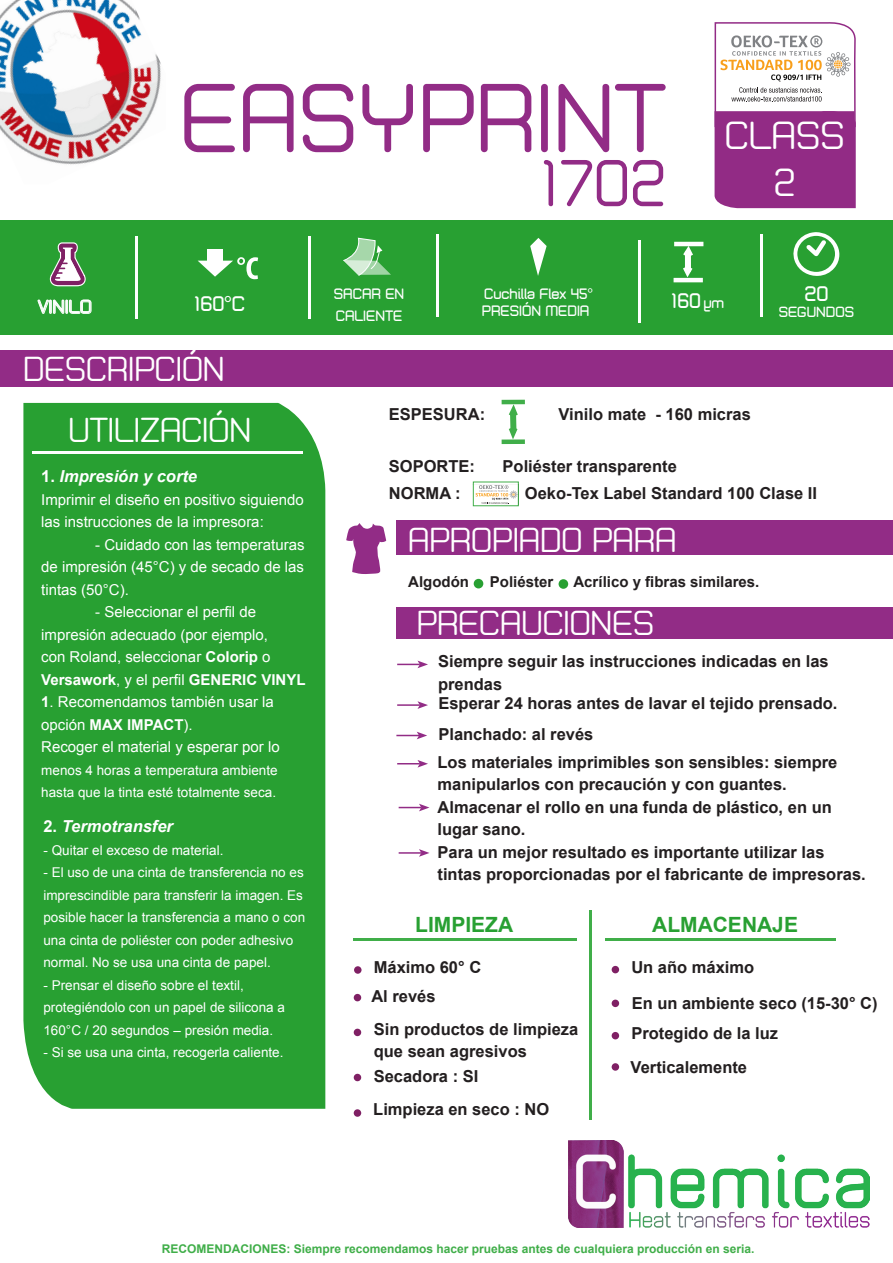
<style>
.page{position:relative;width:893px;height:1263px;background:#fff}
.page>*{position:absolute;margin:0;border:0;box-sizing:border-box;transform-origin:0 0}
.t1{font:97.5px "Zolano Sans BTN";color:#922c86}
.t2{font:66px "Zolano Sans BTN";color:#922c86}
.t3{font:39px "Zolano Sans BTN";color:#fff}
.t4{font:34.5px "Zolano Sans BTN";color:#fff}
.t5{font:700 21px "Arial";color:#28a032}
.t6{font:21px "Zolano Sans BTN Bold";color:#fff}
.t7{font:21px "Zolano Sans BTN Bold";color:#fff}
.t8{font:18.9px "Zolano Sans BTN Bold";color:#fff}
.t9{font:700 16.5px/22.5px "Arial";color:#231f20}
.t10{font:italic 700 16.5px "Arial";color:#fff}
.t11{font:15px/22.5px "Arial";color:#fff}
.t12{font:15px "Zolano Sans BTN Bold";color:#fff}
.t13{font:700 15px "Arial";color:#231f20}
.t14{font:14.7px "Zolano Sans BTN Bold";color:#fff}
.t15{font:13.5px/22.5px "Arial";color:#fff}
.t16{font:700 12px "Arial";color:#40ae49}
.s1{font-style:normal}
.s2{font-weight:700}
</style>
<div class="page">
<div style="left:396px;top:607px;width:497px;height:32px;background:#922c86"></div>
<div style="left:0;top:350px;width:893px;height:36px;background:#922c86"></div>
<div style="left:396px;top:520px;width:497px;height:35px;background:#922c86"></div>
<div style="left:0;top:220px;width:893px;height:115px;background:#28a032"></div>
<div style="left:474px;top:579px;width:9px;height:9px;background:#28a032;border-radius:50%"></div>
<div style="left:559px;top:579px;width:9px;height:10px;background:#28a032;border-radius:50%"></div>
<svg style="left:397px;top:661px;width:31px;height:7px"></svg>
<hr style="left:397px;top:704px;width:23px;height:2px;background:#922c86">
<svg style="left:417px;top:701px;width:11px;height:8px"></svg>
<svg style="left:396px;top:732px;width:31px;height:7px"></svg>
<div style="left:354px;top:994px;width:7px;height:7px;background:#7f2064;border-radius:50%"></div>
<div style="left:354px;top:1029px;width:7px;height:7px;background:#7f2064;border-radius:50%"></div>
<div style="left:354px;top:1074px;width:7px;height:7px;background:#7f2064;border-radius:50%"></div>
<div style="left:354px;top:1109px;width:7px;height:8px;background:#7f2064;border-radius:50%"></div>
<div style="left:354px;top:966px;width:8px;height:8px;background:#7f2064;border-radius:50%"></div>
<div style="left:612px;top:966px;width:7px;height:7px;background:#7f2064;border-radius:50%"></div>
<div style="left:612px;top:999px;width:7px;height:8px;background:#7f2064;border-radius:50%"></div>
<div style="left:612px;top:1032px;width:7px;height:7px;background:#7f2064;border-radius:50%"></div>
<div style="left:612px;top:1063px;width:7px;height:8px;background:#7f2064;border-radius:50%"></div>
<svg style="left:502px;top:400px;width:23px;height:4px"></svg>
<div style="left:502px;top:439px;width:23px;height:5px;background:#40ae49"></div>
<svg style="left:505px;top:399px;width:17px;height:41px"></svg>
<div style="left:208px;top:250px;width:15px;height:11px;background:#fff"></div>
<svg style="left:198px;top:257px;width:60px;height:22px"></svg>
<svg style="left:343px;top:238px;width:48px;height:38px"></svg>
<svg style="left:793px;top:232px;width:46px;height:44px"></svg>
<hr style="left:308px;top:236px;width:3px;height:83px;background:#fff">
<hr style="left:638px;top:241px;width:3px;height:82px;background:#fff">
<hr style="left:760px;top:235px;width:3px;height:82px;background:#fff">
<hr style="left:674px;top:242px;width:29px;height:4px;background:#fff">
<hr style="left:674px;top:278px;width:29px;height:4px;background:#fff">
<svg style="left:679px;top:241px;width:18px;height:37px"></svg>
<svg style="left:50px;top:242px;width:36px;height:44px"></svg>
<hr style="left:135px;top:236px;width:3px;height:82px;background:#fff">
<svg style="left:37px;top:299px;width:55px;height:15px"></svg>
<div style="left:23px;top:403px;width:302px;height:706px;background:#28a032"></div>
<svg style="left:346px;top:523px;width:40px;height:51px"></svg>
<hr style="left:589px;top:910px;width:3px;height:210px;background:#40ae49">
<hr style="left:354px;top:937px;width:223px;height:3px;background:#40ae49">
<hr style="left:605px;top:937px;width:230px;height:3px;background:#40ae49">
<hr style="left:32px;top:451px;width:270px;height:3px;background:#fff">
<img style="left:0;top:0;width:161px;height:165px">
<img style="left:568px;top:1140px;width:301px;height:88px">
<svg style="left:397px;top:760px;width:31px;height:7px"></svg>
<svg style="left:530px;top:238px;width:17px;height:38px"></svg>
<hr style="left:436px;top:235px;width:3px;height:82px;background:#fff">
<svg style="left:399px;top:804px;width:30px;height:7px"></svg>
<hr style="left:399px;top:852px;width:22px;height:2px;background:#922c86">
<svg style="left:419px;top:849px;width:10px;height:8px"></svg>
<svg style="left:714px;top:22px;width:142px;height:186px"></svg>
<svg style="left:472px;top:484px;width:44px;height:20px"></svg>
<div style="left:473px;top:482px;width:45px;height:24px;border:1px solid #40ae49"></div>
<p class="t1" style="left:180px;top:63px;width:488px">EASYPRINT</p>
<p class="t2" style="left:541px;top:146px;width:126px">1702</p>
<p class="t3" style="left:725px;top:113px;width:121px">CLASS</p>
<p class="t3" style="left:774px;top:160px;width:23px">2</p>
<p class="t12" style="left:484px;top:285px;width:110px">Cuchilla Flex 45°</p>
<p class="t12" style="left:334px;top:285px;width:72px">SACAR EN</p>
<p class="t12" style="left:336px;top:307px;width:68px">CALIENTE</p>
<p class="t8" style="left:38px;top:296px;width:55px">VINILO</p>
<p class="t7" style="left:671px;top:288px;width:31px">160</p>
<p class="t6" style="left:194px;top:291px;width:52px">160°C</p>
<p class="t12" style="left:482px;top:302px;width:109px">PRESIÓN MEDIA</p>
<p class="t4" style="left:23px;top:349px;width:203px">DESCRIPCIÓN</p>
<p class="t6" style="left:804px;top:281px;width:26px">20</p>
<p class="t14" style="left:779px;top:303px;width:77px">SEGUNDOS</p>
<p class="t4" style="left:68px;top:410px;width:184px">UTILIZACIÓN</p>
<p class="t10" style="left:41px;top:466px;width:157px"><span class="s1">1.</span> Impresión y corte</p>
<p class="t11" style="left:41px;top:489px;width:264px">Imprimir el diseño en positivo siguiendo las instrucciones de la impresora:</p>
<p class="t11" style="left:41px;top:534px;width:265px;text-align:justify;text-indent:54px">- Cuidado con las temperaturas de impresión (45°C) y de secado de las tintas (50°C).</p>
<p class="t11" style="left:41px;top:601px;width:266px;text-indent:54px">- Seleccionar el perfil de impresión adecuado (por ejemplo,<br>con Roland, seleccionar <span class="s2">Colorip</span> o<br><span class="s2">Versawork</span>, y el perfil <span class="s2">GENERIC VINYL</span></p>
<p class="t11" style="left:41px;top:691px;width:234px"><span class="s2">1</span>. Recomendamos también usar la opción <span class="s2">MAX IMPACT</span>).</p>
<p class="t11" style="left:41px;top:736px;width:240px">Recoger el material y esperar por lo</p>
<p class="t15" style="left:41px;top:759px;width:238px">menos 4 horas a temperatura ambiente hasta que la tinta esté totalmente seca.</p>
<p class="t10" style="left:43px;top:815px;width:131px"><span class="s1">2.</span> Termotransfer</p>
<p class="t15" style="left:43px;top:839px;width:182px">- Quitar el exceso de material.</p>
<p class="t15" style="left:43px;top:861px;width:263px">- El uso de una cinta de transferencia no es imprescindible para transferir la imagen. Es posible hacer la transferencia a mano o con una cinta de poliéster con poder adhesivo normal. No se usa una cinta de papel.</p>
<p class="t15" style="left:43px;top:974px;width:243px">- Prensar el diseño sobre el textil, protegiéndolo con un papel de silicona a<br>160°C / 20 segundos – presión media.</p>
<p class="t15" style="left:43px;top:1041px;width:242px">- Si se usa una cinta, recogerla caliente.</p>
<p class="t9" style="left:389px;top:403px;width:98px">ESPESURA:</p>
<p class="t9" style="left:559px;top:403px;width:194px">Vinilo mate - 160 micras</p>
<p class="t9" style="left:389px;top:455px;width:88px">SOPORTE:</p>
<p class="t9" style="left:503px;top:455px;width:176px">Poliéster transparente</p>
<p class="t9" style="left:389px;top:482px;width:73px">NORMA :</p>
<p class="t9" style="left:525px;top:482px;width:294px">Oeko-Tex Label Standard 100 Clase II</p>
<p class="t4" style="left:408px;top:520px;width:270px">APROPIADO PARA</p>
<p class="t13" style="left:408px;top:572px;width:62px">Algodón</p>
<p class="t13" style="left:490px;top:572px;width:65px">Poliéster</p>
<p class="t13" style="left:573px;top:572px;width:187px">Acrílico y fibras similares.</p>
<p class="t4" style="left:417px;top:603px;width:239px">PRECAUCIONES</p>
<p class="t9" style="left:438px;top:651px;width:392px">Siempre seguir las instrucciones indicadas en las prendas</p>
<p class="t9" style="left:438px;top:693px;width:400px">Esperar 24 horas antes de lavar el tejido prensado.</p>
<p class="t9" style="left:438px;top:723px;width:156px">Planchado: al revés</p>
<p class="t9" style="left:437px;top:751px;width:401px">Los materiales imprimibles son sensibles: siempre manipularlos con precaución y con guantes.</p>
<p class="t9" style="left:437px;top:796px;width:396px">Almacenar el rollo en una funda de plástico, en un lugar sano.</p>
<p class="t9" style="left:437px;top:841px;width:430px">Para un mejor resultado es importante utilizar las tintas proporcionadas por el fabricante de impresoras.</p>
<p class="t5" style="left:415px;top:911px;width:100px">LIMPIEZA</p>
<p class="t9" style="left:374px;top:956px;width:109px">Máximo 60° C</p>
<p class="t9" style="left:371px;top:986px;width:66px">Al revés</p>
<p class="t9" style="left:374px;top:1018px;width:206px">Sin productos de limpieza</p>
<p class="t9" style="left:374px;top:1041px;width:155px">que sean agresivos</p>
<p class="t9" style="left:374px;top:1066px;width:106px">Secadora : SI</p>
<p class="t9" style="left:373px;top:1099px;width:178px">Limpieza en seco : NO</p>
<p class="t5" style="left:652px;top:911px;width:147px">ALMACENAJE</p>
<p class="t9" style="left:631px;top:957px;width:124px">Un año máximo</p>
<p class="t9" style="left:632px;top:992px;width:247px">En un ambiente seco (15-30° C)</p>
<p class="t9" style="left:631px;top:1022px;width:148px">Protegido de la luz</p>
<p class="t9" style="left:631px;top:1056px;width:118px">Verticalemente</p>
<p class="t16" style="left:162px;top:1240px;width:594px">RECOMENDACIONES: Siempre recomendamos hacer pruebas antes de cualquiera producción en seria.</p>
</div>
